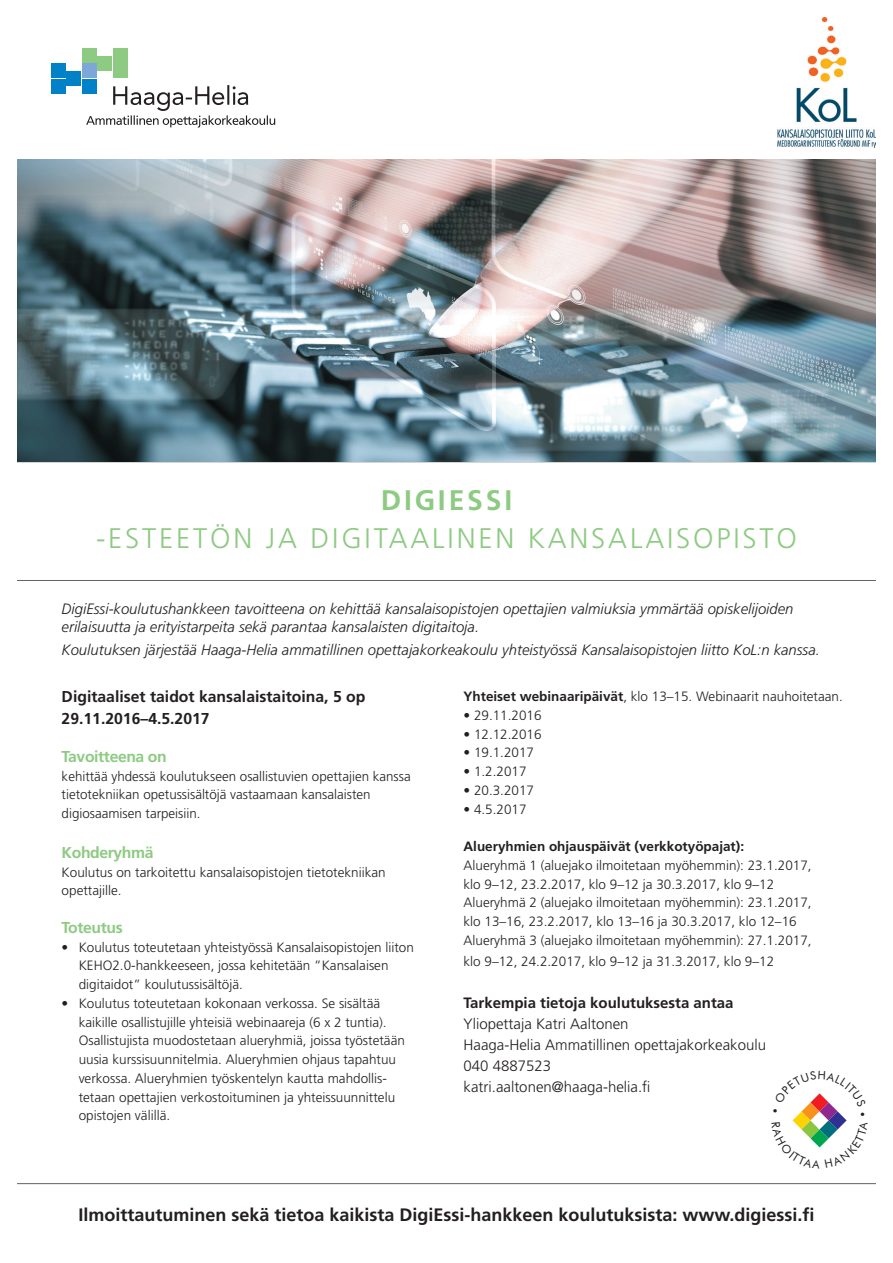
<style>
.page{position:relative;width:893px;height:1263px;background:#fff}
.page>*{position:absolute;margin:0;border:0;box-sizing:border-box;transform-origin:0 0}
.t1{font:300 28.35px "Frutiger LT";letter-spacing:.1em;color:#8dca82}
.t2{font:700 28.35px "Frutiger LT";letter-spacing:.1em;color:#8dca82}
.t3{font:700 18px "Frutiger LT";color:#231f20}
.t4{font:700 15.75px/22.5px "Frutiger LT";color:#231f20}
.t5{font:700 15.75px "Frutiger LT";letter-spacing:-.025em;color:#8dca82}
.t6{font:italic 300 15px/18px "Frutiger LT";color:#231f20}
.t7{font:300 15px/21px "Frutiger LT";color:#231f20}
.t8{font:700 15px "Frutiger LT";color:#231f20}
.t9{font:300 13.5px/18.8px "Frutiger LT";color:#231f20}
.t10{font:700 13.5px "Frutiger LT";color:#231f20}
.s1{font-weight:700}
</style>
<div class="page">
<div style="left:82px;top:48px;width:14px;height:14px;background:#8dca82"></div>
<div style="left:113px;top:48px;width:14px;height:14px;background:#8dca82"></div>
<div style="left:113px;top:64px;width:14px;height:14px;background:#8dca82"></div>
<div style="left:98px;top:56px;width:14px;height:14px;background:#8dca82"></div>
<div style="left:82px;top:64px;width:14px;height:14px;background:#7ca7d8"></div>
<div style="left:51px;top:64px;width:14px;height:14px;background:#0081c8"></div>
<div style="left:51px;top:79px;width:14px;height:14px;background:#0081c8"></div>
<div style="left:67px;top:71px;width:14px;height:15px;background:#0081c8"></div>
<div style="left:82px;top:79px;width:14px;height:14px;background:#0081c8"></div>
<svg style="left:86px;top:85px;width:189px;height:43px"></svg>
<hr style="left:17px;top:1183px;width:859px;height:1px;background:#636366">
<hr style="left:17px;top:580px;width:859px;height:1px;background:#636366">
<hr style="left:17px;top:461px;width:859px;height:1px;background:#636366">
<img style="left:17px;top:159px;width:859px;height:302px">
<img style="left:777px;top:17px;width:99px;height:130px">
<svg style="left:792px;top:1093px;width:55px;height:55px"></svg>
<h1 class="t2" style="left:381px;top:484px;width:133px">DIGIESSI</h1>
<h1 class="t1" style="left:96px;top:522px;width:702px">-ESTEETÖN JA DIGITAALINEN KANSALAISOPISTO</h1>
<p class="t6" style="left:62px;top:600px;width:733px">DigiEssi-koulutushankkeen tavoitteena on kehittää kansalaisopistojen opettajien valmiuksia ymmärtää opiskelijoiden erilaisuutta ja erityistarpeita sekä parantaa kansalaisten digitaitoja.</p>
<p class="t6" style="left:62px;top:641px;width:760px">Koulutuksen järjestää Haaga-Helia ammatillinen opettajakorkeakoulu yhteistyössä Kansalaisopistojen liitto KoL:n kanssa.</p>
<p class="t9" style="left:463px;top:687px;width:381px"><span class="s1">Yhteiset webinaaripäivät</span>, klo 13–15. Webinaarit nauhoitetaan.</p>
<p class="t9" style="left:463px;top:706px;width:80px">• 29.11.2016</p>
<p class="t9" style="left:463px;top:725px;width:80px">• 12.12.2016</p>
<p class="t9" style="left:463px;top:743px;width:72px">• 19.1.2017</p>
<p class="t9" style="left:463px;top:762px;width:65px">• 1.2.2017</p>
<p class="t9" style="left:463px;top:781px;width:72px">• 20.3.2017</p>
<p class="t9" style="left:463px;top:800px;width:65px">• 4.5.2017</p>
<p class="t10" style="left:463px;top:838px;width:282px">Alueryhmien ohjauspäivät (verkkotyöpajat):</p>
<p class="t9" style="left:463px;top:856px;width:350px">Alueryhmä 1 (aluejako ilmoitetaan myöhemmin): 23.1.2017, klo 9–12, 23.2.2017, klo 9–12 ja 30.3.2017, klo 9–12<br>Alueryhmä 2 (aluejako ilmoitetaan myöhemmin): 23.1.2017, klo 13–16, 23.2.2017, klo 13–16 ja 30.3.2017, klo 12–16<br>Alueryhmä 3 (aluejako ilmoitetaan myöhemmin): 27.1.2017,</p>
<p class="t9" style="left:463px;top:952px;width:312px">klo 9–12, 24.2.2017, klo 9–12 ja 31.3.2017, klo 9–12</p>
<p class="t8" style="left:463px;top:994px;width:272px">Tarkempia tietoja koulutuksesta antaa</p>
<p class="t7" style="left:463px;top:1013px;width:304px">Yliopettaja Katri Aaltonen<br>Haaga-Helia Ammatillinen opettajakorkeakoulu<br>040 4887523<br>katri.aaltonen@haaga-helia.fi</p>
<p class="t4" style="left:62px;top:685px;width:305px">Digitaaliset taidot kansalaistaitoina, 5 op<br>29.11.2016–4.5.2017</p>
<p class="t5" style="left:62px;top:747px;width:107px">Tavoitteena on</p>
<p class="t9" style="left:62px;top:767px;width:351px">kehittää yhdessä koulutukseen osallistuvien opettajien kanssa tietotekniikan opetussisältöjä vastaamaan kansalaisten digiosaamisen tarpeisiin.</p>
<p class="t5" style="left:62px;top:843px;width:93px">Kohderyhmä</p>
<p class="t9" style="left:62px;top:863px;width:326px">Koulutus on tarkoitettu kansalaisopistojen tietotekniikan opettajille.</p>
<p class="t5" style="left:62px;top:918px;width:63px">Toteutus</p>
<p class="t9" style="left:79px;top:938px;width:337px;text-indent:-17px">• Koulutus toteutetaan yhteistyössä Kansalaisopistojen liiton<br>KEHO2.0-hankkeeseen, jossa kehitetään ”Kansalaisen digitaidot” koulutussisältöjä.</p>
<p class="t9" style="left:79px;top:994px;width:328px;text-indent:-17px">• Koulutus toteutetaan kokonaan verkossa. Se sisältää kaikille osallistujille yhteisiä webinaareja (6 x 2 tuntia).<br>Osallistujista muodostetaan alueryhmiä, joissa työstetään uusia kurssisuunnitelmia. Alueryhmien ohjaus tapahtuu verkossa. Alueryhmien työskentelyn kautta mahdollis&shy;tetaan opettajien verkostoituminen ja yhteissuunnittelu opistojen välillä.</p>
<h2 class="t3" style="left:78px;top:1204px;width:738px">Ilmoittautuminen sekä tietoa kaikista DigiEssi-hankkeen koulutuksista: www.digiessi.fi</h2>
</div>
